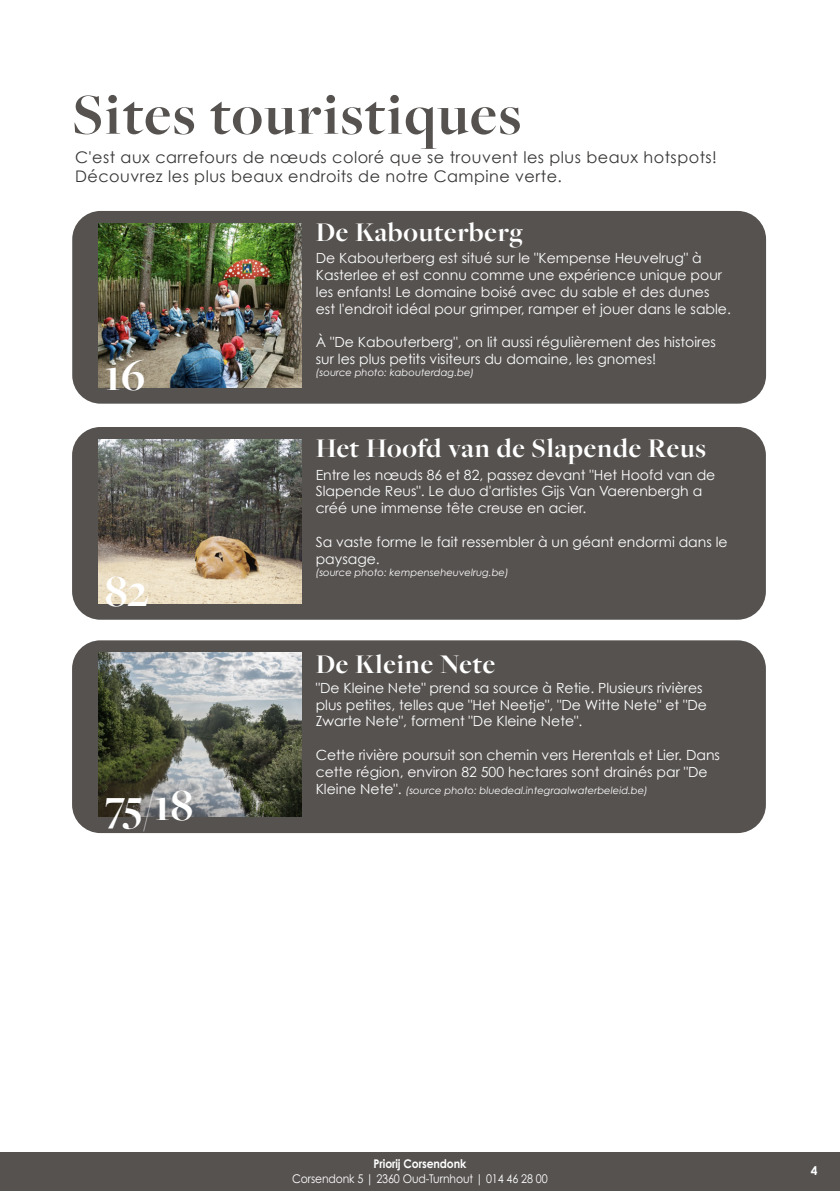
<style>
.page{position:relative;width:840px;height:1191px;background:#fff}
.page>*{position:absolute;margin:0;border:0;box-sizing:border-box;transform-origin:0 0}
.t1{font:700 60px "Freight Big Pro";letter-spacing:.03em;color:#555250}
.t2{font:700 46px "Freight Big Pro";letter-spacing:-.005em;color:#fff}
.t3{font:700 28px "Freight Big Pro";letter-spacing:.03em;color:#fff}
.t4{font:16px/19.2px "Century Gothic";letter-spacing:.03em;color:#383635}
.t5{font:14px/16.8px "Century Gothic";color:#fff}
.t6{font:12px "Century Gothic Pro";letter-spacing:-.01em;color:#fff;scale:.9 1}
.t7{font:700 12px "Century Gothic Pro";letter-spacing:-.01em;color:#fff;scale:.9 1}
.t8{font:700 12px "Century Gothic Pro";letter-spacing:-.01em;color:#fff}
.t9{font:italic 10px "Century Gothic Pro";color:#fff}
.s1{font-family:"Century Gothic";font-style:normal;font-size:14px}
</style>
<div class="page">
<div style="left:0;top:1152px;width:839px;height:39px;background:#555250"></div>
<div style="left:72px;top:427px;width:693px;height:192px;background:#555250;border-radius:28px"></div>
<img style="left:98px;top:439px;width:203px;height:164px">
<div style="left:72px;top:211px;width:693px;height:193px;background:#555250;border-radius:28px"></div>
<img style="left:98px;top:223px;width:204px;height:164px">
<div style="left:72px;top:640px;width:693px;height:193px;background:#555250;border-radius:28px"></div>
<img style="left:98px;top:653px;width:203px;height:163px">
<h1 class="t1" style="left:72px;top:75px;width:450px">Sites touristiques</h1>
<p class="t4" style="left:75px;top:147px;width:643px">C'est aux carrefours de nœuds coloré que se trouvent les plus beaux hotspots!<br>Découvrez les plus beaux endroits de notre Campine verte.</p>
<h2 class="t2" style="left:105px;top:345px;width:42px">16</h2>
<h2 class="t2" style="left:105px;top:561px;width:46px">82</h2>
<h2 class="t2" style="left:105px;top:775px;width:90px">75/18</h2>
<h3 class="t3" style="left:316px;top:213px;width:208px">De Kabouterberg</h3>
<p class="t5" style="left:316px;top:250px;width:416px">De Kabouterberg est situé sur le "Kempense Heuvelrug" à Kasterlee et est connu comme une expérience unique pour les enfants! Le domaine boisé avec du sable et des dunes est l'endroit idéal pour grimper, ramper et jouer dans le sable.</p>
<p class="t5" style="left:316px;top:334px;width:401px">À "De Kabouterberg", on lit aussi régulièrement des histoires sur les plus petits visiteurs du domaine, les gnomes!</p>
<p class="t9" style="left:316px;top:367px;width:160px">(source photo: kabouterdag.be)</p>
<h3 class="t3" style="left:315px;top:429px;width:391px">Het Hoofd van de Slapende Reus</h3>
<p class="t5" style="left:315px;top:466px;width:401px">Entre les nœuds 86 et 82, passez devant "Het Hoofd van de<br>Slapende Reus". Le duo d'artistes Gijs Van Vaerenbergh a créé une immense tête creuse en acier.</p>
<p class="t5" style="left:315px;top:533px;width:413px">Sa vaste forme le fait ressembler à un géant endormi dans le paysage.</p>
<p class="t9" style="left:315px;top:566px;width:194px">(source photo: kempenseheuvelrug.be)</p>
<h3 class="t3" style="left:315px;top:646px;width:181px">De Kleine Nete</h3>
<p class="t5" style="left:315px;top:679px;width:392px">"De Kleine Nete" prend sa source à Retie. Plusieurs rivières plus petites, telles que "Het Neetje", "De Witte Nete" et "De<br>Zwarte Nete", forment "De Kleine Nete".</p>
<p class="t5" style="left:315px;top:746px;width:405px">Cette rivière poursuit son chemin vers Herentals et Lier. Dans cette région, environ 82 500 hectares sont drainés par "De</p>
<p class="t9" style="left:315px;top:784px;width:333px"><span class="s1">Kleine Nete".</span> (source photo: bluedeal.integraalwaterbeleid.be)</p>
<p class="t7" style="left:373px;top:1156px;width:105px">Priorij Corsendonk</p>
<p class="t6" style="left:292px;top:1170px;width:285px">Corsendonk 5 | 2360 Oud-Turnhout | 014 46 28 00</p>
<p class="t8" style="left:810px;top:1163px;width:8px">4</p>
</div>
